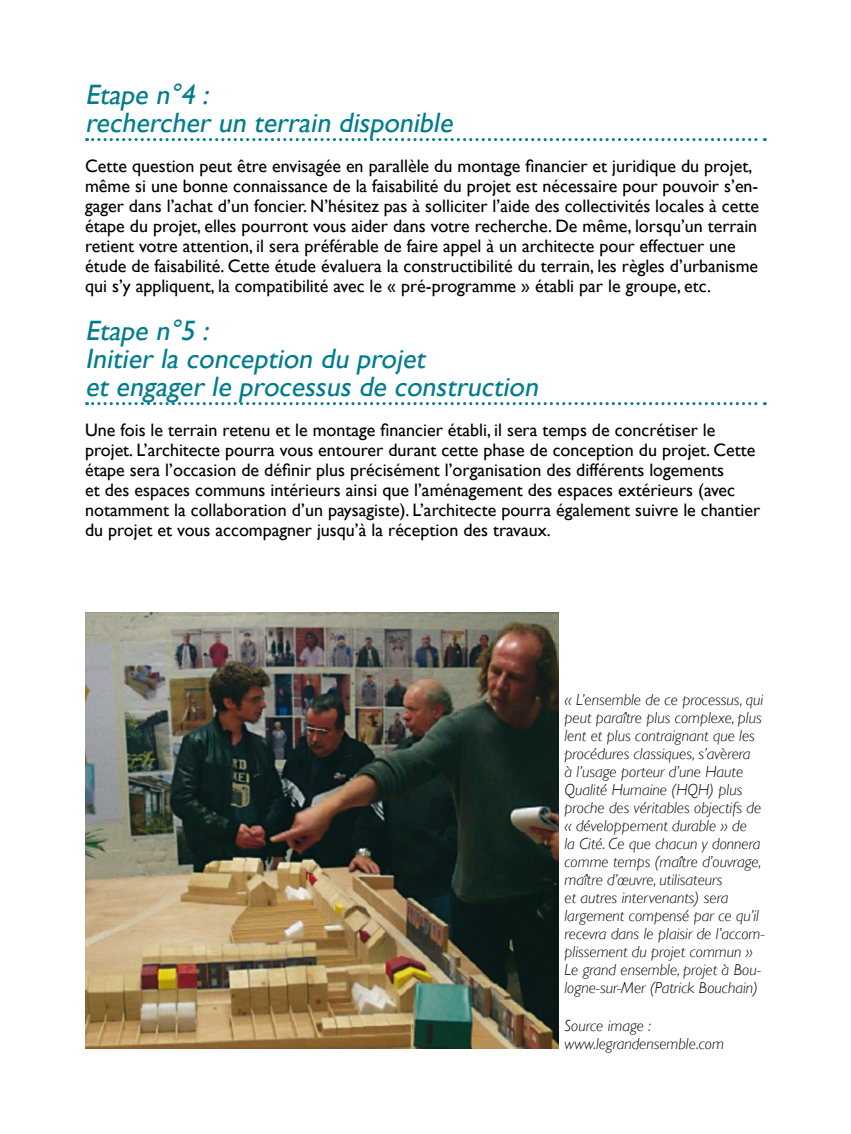
<style>
.page{position:relative;width:851px;height:1134px;background:#fff}
.page>*{position:absolute;margin:0;border:0;box-sizing:border-box;transform-origin:0 0}
.t1{font:italic 28px/28px "Gill Sans";color:#007d8c}
.t2{font:18px/20px "Gill Sans";color:#000}
.t3{font:italic 300 16px/18px "Gill Sans";color:#000}
</style>
<div class="page">
<svg style="left:87px;top:138px;width:678px;height:3px"></svg>
<svg style="left:87px;top:402px;width:678px;height:3px"></svg>
<img style="left:85px;top:612px;width:473px;height:437px">
<h1 class="t1" style="left:85px;top:81px;width:374px">Etape n°4 :<br>rechercher un terrain disponible</h1>
<p class="t2" style="left:85px;top:156px;width:675px">Cette question peut être envisagée en parallèle du montage financier et juridique du projet, même si une bonne connaissance de la faisabilité du projet est nécessaire pour pouvoir s’en&shy;gager dans l’achat d’un foncier. N’hésitez pas à solliciter l’aide des collectivités locales à cette étape du projet, elles pourront vous aider dans votre recherche. De même, lorsqu’un terrain retient votre attention, il sera préférable de faire appel à un architecte pour effectuer une étude de faisabilité. Cette étude évaluera la constructibilité du terrain, les règles d’urbanisme qui s’y appliquent, la compatibilité avec le « pré-programme » établi par le groupe, etc.</p>
<h1 class="t1" style="left:85px;top:317px;width:460px">Etape n°5 :<br>Initier la conception du projet<br>et engager le processus de construction</h1>
<p class="t2" style="left:85px;top:420px;width:676px">Une fois le terrain retenu et le montage financier établi, il sera temps de concrétiser le projet. L’architecte pourra vous entourer durant cette phase de conception du projet. Cette étape sera l’occasion de définir plus précisément l’organisation des différents logements<br>et des espaces communs intérieurs ainsi que l’aménagement des espaces extérieurs (avec notamment la collaboration d’un paysagiste). L’architecte pourra également suivre le chantier du projet et vous accompagner jusqu’à la réception des travaux.</p>
<p class="t3" style="left:564px;top:691px;width:202px">« L’ensemble de ce processus, qui peut paraître plus complexe, plus lent et plus contraignant que les procédures classiques, s’avèrera<br>à l’usage porteur d’une Haute<br>Qualité Humaine (HQH) plus proche des véritables objectifs de « développement durable » de<br>la Cité. Ce que chacun y donnera comme temps (maître d’ouvrage, maître d’œuvre, utilisateurs<br>et autres intervenants) sera largement compensé par ce qu’il recevra dans le plaisir de l’accom&shy;plissement du projet commun »<br>Le grand ensemble, projet à Bou&shy;logne-sur-Mer (Patrick Bouchain)</p>
<p class="t3" style="left:564px;top:1017px;width:161px">Source image : www.legrandensemble.com</p>
</div>
